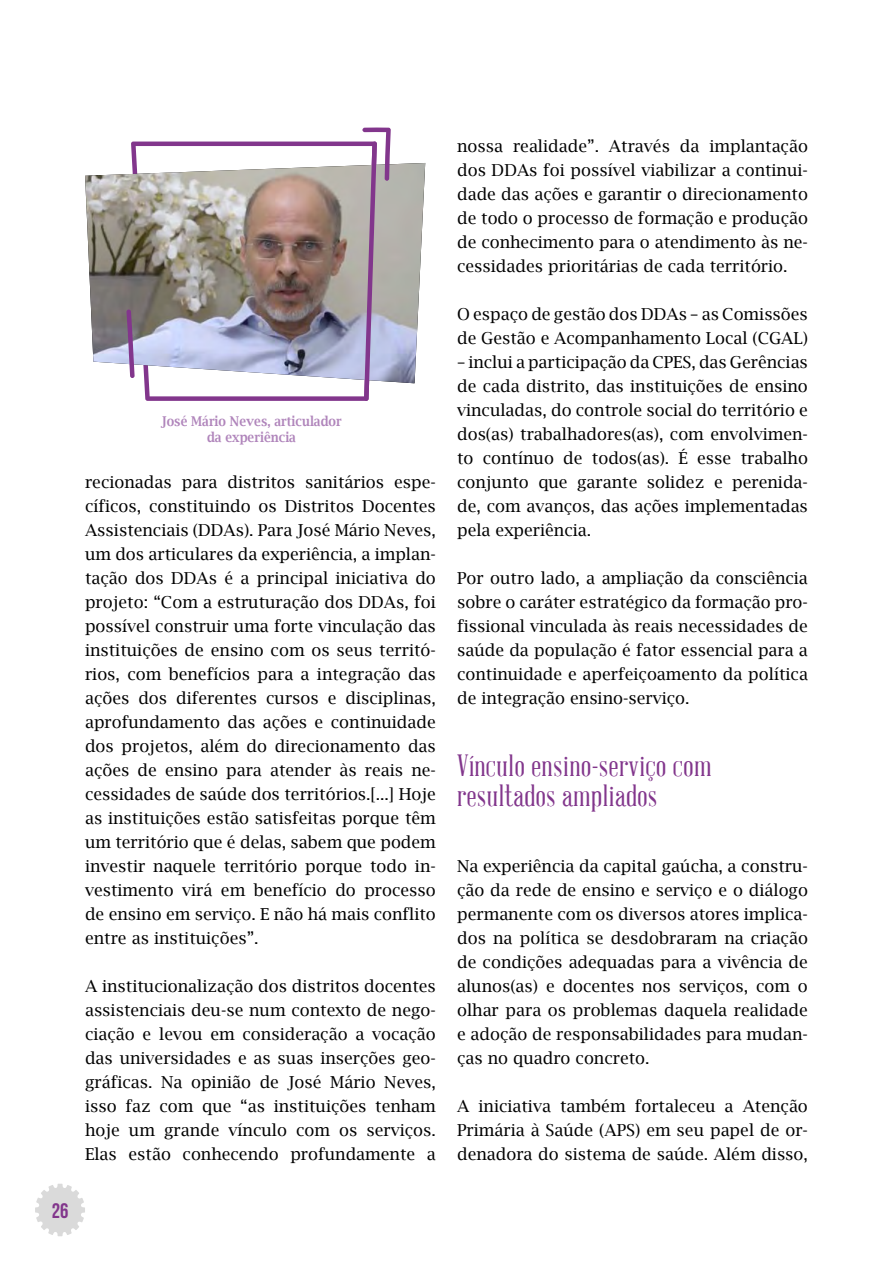
<style>
.page{position:relative;width:893px;height:1263px;background:#fff}
.page>*{position:absolute;margin:0;border:0;box-sizing:border-box;transform-origin:0 0}
.t1{font:30px/30px "Abraham Lincoln";letter-spacing:.02em;color:#82368c}
.t2{font:700 21px "Bebas Neue";color:#82368c}
.t3{font:16.5px/24px "Lucida Bright";color:#000;text-align:justify}
.t4{font:600 13.5px/16.2px "Lucida Bright";color:#b085bb;text-align:center;scale:.9 1}
</style>
<div class="page">
<svg style="left:35px;top:1184px;width:50px;height:52px"></svg>
<svg style="left:131px;top:142px;width:231px;height:259px"></svg>
<img style="left:85px;top:163px;width:340px;height:220px">
<svg style="left:126px;top:309px;width:9px;height:69px"></svg>
<svg style="left:362px;top:128px;width:29px;height:273px;background:#b5a7bc"></svg>
<p class="t2" style="left:52px;top:1199px;width:18px">26</p>
<p class="t4" style="left:161px;top:413px;width:202px">José Mário Neves, articulador da experiência</p>
<p class="t3" style="left:85px;top:470px;width:352px">recionadas para distritos sanitários espe&shy;cíficos, constituindo os Distritos Docentes Assistenciais (DDAs). Para José Mário Neves, um dos articulares da experiência, a implan&shy;tação dos DDAs é a principal iniciativa do projeto: “Com a estruturação dos DDAs, foi possível construir uma forte vinculação das instituições de ensino com os seus territó&shy;rios, com benefícios para a integração das ações dos diferentes cursos e disciplinas, aprofundamento das ações e continuidade dos projetos, além do direcionamento das ações de ensino para atender às reais ne&shy;cessidades de saúde dos territórios.[...] Hoje as instituições estão satisfeitas porque têm um território que é delas, sabem que podem investir naquele território porque todo in&shy;vestimento virá em benefício do processo de ensino em serviço. E não há mais conflito entre as instituições”.</p>
<p class="t3" style="left:85px;top:974px;width:352px">A institucionalização dos distritos docentes assistenciais deu-se num contexto de nego&shy;ciação e levou em consideração a vocação das universidades e as suas inserções geo&shy;gráficas. Na opinião de José Mário Neves, isso faz com que “as instituições tenham hoje um grande vínculo com os serviços.<br>Elas estão conhecendo profundamente a</p>
<p class="t3" style="left:457px;top:134px;width:352px">nossa realidade”. Através da implantação dos DDAs foi possível viabilizar a continui&shy;dade das ações e garantir o direcionamento de todo o processo de formação e produção de conhecimento para o atendimento às ne&shy;cessidades prioritárias de cada território.</p>
<p class="t3" style="left:457px;top:302px;width:352px">O espaço de gestão dos DDAs – as Comissões de Gestão e Acompanhamento Local (CGAL)</p>
<p class="t3" style="left:457px;top:350px;width:352px">– inclui a participação da CPES, das Gerências de cada distrito, das instituições de ensino vinculadas, do controle social do território e dos(as) trabalhadores(as), com envolvimen&shy;to contínuo de todos(as). É esse trabalho conjunto que garante solidez e perenida&shy;de, com avanços, das ações implementadas pela experiência.</p>
<p class="t3" style="left:457px;top:566px;width:352px">Por outro lado, a ampliação da consciência sobre o caráter estratégico da formação pro&shy;fissional vinculada às reais necessidades de saúde da população é fator essencial para a continuidade e aperfeiçoamento da política de integração ensino-serviço.</p>
<h1 class="t1" style="left:457px;top:751px;width:256px">Vínculo ensino-serviço com resultados ampliados</h1>
<p class="t3" style="left:457px;top:854px;width:352px">Na experiência da capital gaúcha, a constru&shy;ção da rede de ensino e serviço e o diálogo permanente com os diversos atores implica&shy;dos na política se desdobraram na criação de condições adequadas para a vivência de alunos(as) e docentes nos serviços, com o olhar para os problemas daquela realidade e adoção de responsabilidades para mudan&shy;ças no quadro concreto.</p>
<p class="t3" style="left:457px;top:1094px;width:352px">A iniciativa também fortaleceu a Atenção Primária à Saúde (APS) em seu papel de or&shy;denadora do sistema de saúde. Além disso,</p>
</div>
